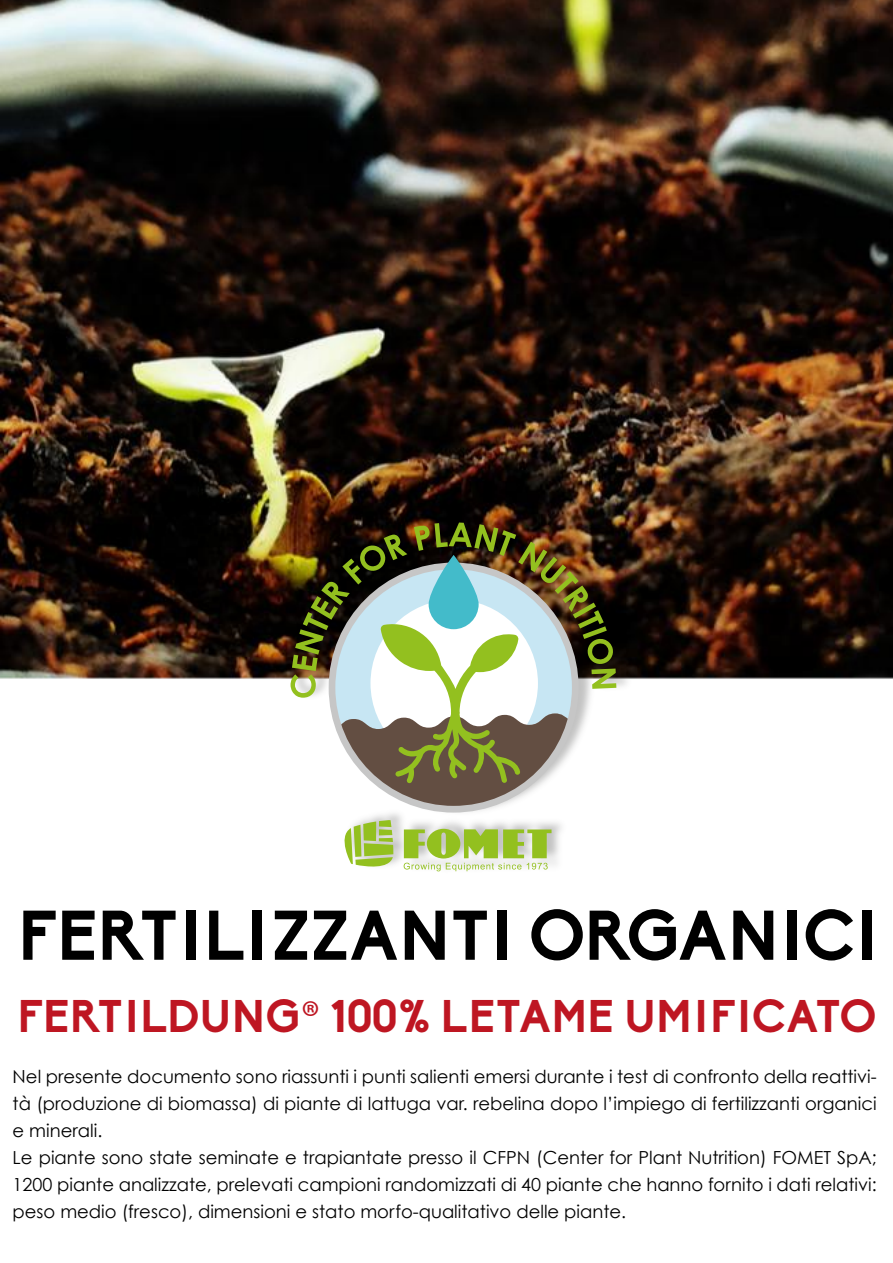
<style>
.page{position:relative;width:893px;height:1263px;background:#fff}
.page>*{position:absolute;margin:0;border:0;box-sizing:border-box;transform-origin:0 0}
.t1{font:700 69px "Biko";letter-spacing:.01em;color:#000}
.t2{font:700 45px "Biko";letter-spacing:.01em;color:#be1622}
.t3{font:18px/27px "Century Gothic";color:#000}
.s1{font-family:"Myriad Pro";font-weight:400}
</style>
<div class="page">
<img style="left:0;top:0;width:893px;height:679px">
<img style="left:289px;top:508px;width:346px;height:364px">
<svg style="left:336px;top:820px;width:57px;height:50px"></svg>
<svg style="left:404px;top:829px;width:147px;height:42px"></svg>
<svg style="left:291px;top:522px;width:325px;height:289px"></svg>
<h1 class="t1" style="left:19px;top:894px;width:861px">FERTILIZZANTI ORGANICI</h1>
<h2 class="t2" style="left:18px;top:989px;width:860px">FERTILDUNG<span class="s1">®</span> 100% LETAME UMIFICATO</h2>
<p class="t3" style="left:13px;top:1062px;width:866px">Nel presente documento sono riassunti i punti salienti emersi durante i test di confronto della reattivi&shy;tà (produzione di biomassa) di piante di lattuga var. rebelina dopo l’impiego di fertilizzanti organici e minerali.<br>Le piante sono state seminate e trapiantate presso il CFPN (Center for Plant Nutrition) FOMET SpA; 1200 piante analizzate, prelevati campioni randomizzati di 40 piante che hanno fornito i dati relativi: peso medio (fresco), dimensioni e stato morfo-qualitativo delle piante.</p>
</div>
